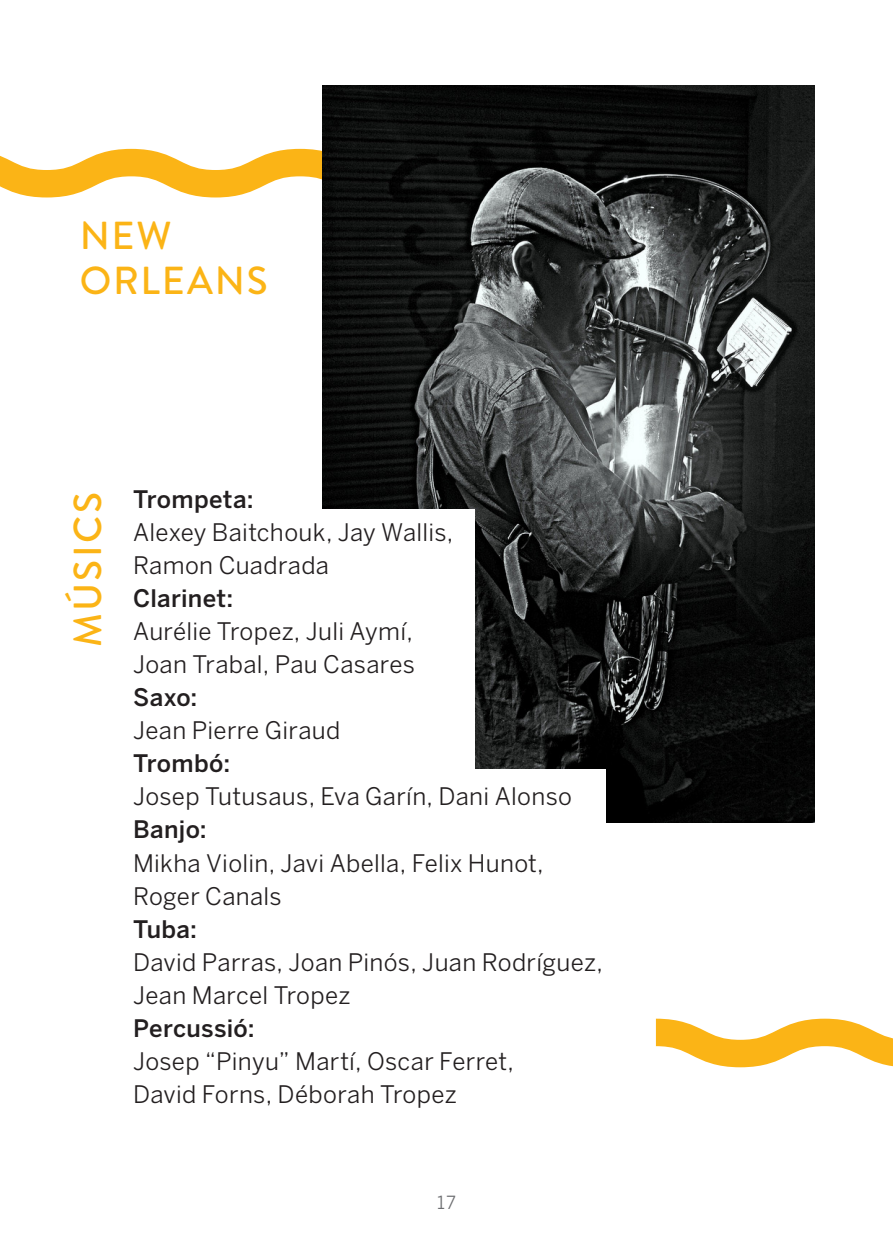
<style>
.page{position:relative;width:893px;height:1259px;background:#fff}
.page>*{position:absolute;margin:0;border:0;box-sizing:border-box;transform-origin:0 0}
.t1{font:500 39px "Brandon Grotesque";letter-spacing:.05em;color:#fbb416}
.t2{font:24px/33px "Benton Sans";letter-spacing:.015em;color:#231f20}
.t3{font:18px "Benton Sans";color:#6c6d70}
.s1{font-weight:500}
</style>
<div class="page">
<svg style="left:0;top:149px;width:322px;height:48px"></svg>
<svg style="left:656px;top:1018px;width:237px;height:49px"></svg>
<img style="left:322px;top:85px;width:492px;height:737px">
<div style="left:150px;top:509px;width:325px;height:465px;background:#fff"></div>
<div style="left:240px;top:769px;width:366px;height:392px;background:#fff"></div>
<p class="t1" style="left:80px;top:208px;width:93px">NEW</p>
<p class="t1" style="left:80px;top:253px;width:190px">ORLEANS</p>
<p class="t1" style="left:61px;top:647px;width:156px;rotate:-90deg">MÚSICS</p>
<p class="t2" style="left:133px;top:483px;width:322px"><span class="s1">Trompeta:<br></span>Alexey Baitchouk, Jay Wallis,<br>Ramon Cuadrada<br><span class="s1">Clarinet:<br></span>Aurélie Tropez, Juli Aymí,<br>Joan Trabal, Pau Casares<br><span class="s1">Saxo:<br></span>Jean Pierre Giraud</p>
<p class="t2" style="left:133px;top:747px;width:471px"><span class="s1">Trombó:<br></span>Josep Tutusaus, Eva Garín, Dani Alonso<br><span class="s1">Banjo:<br></span>Mikha Violin, Javi Abella, Felix Hunot,<br>Roger Canals<br><span class="s1">Tuba:<br></span>David Parras, Joan Pinós, Juan Rodríguez,<br>Jean Marcel Tropez<br><span class="s1">Percussió:<br></span>Josep “Pinyu” Martí, Oscar Ferret,<br>David Forns, Déborah Tropez</p>
<p class="t3" style="left:437px;top:1192px;width:20px">17</p>
</div>
